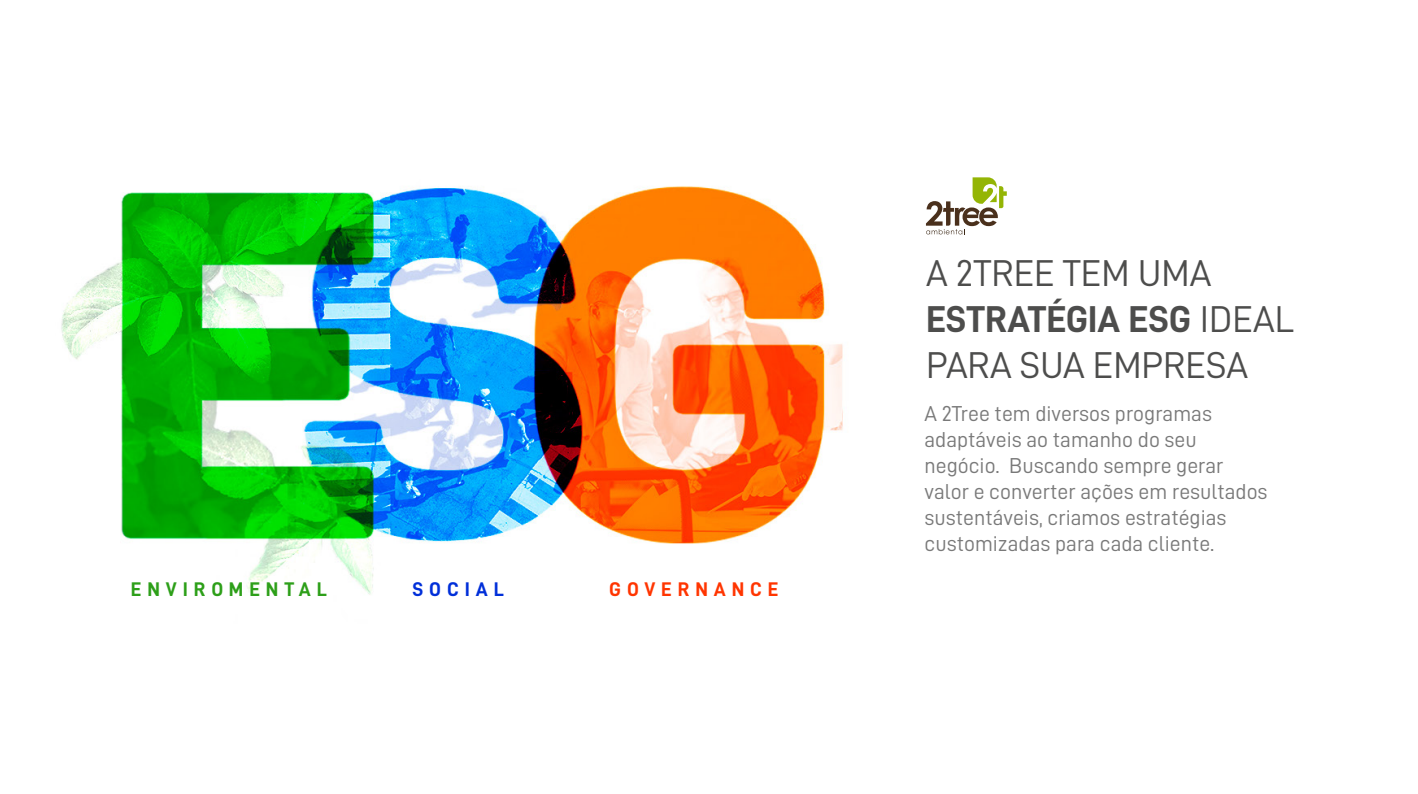
<style>
.page{position:relative;width:1418px;height:794px;background:#fff}
.page>*{position:absolute;margin:0;border:0;box-sizing:border-box;transform-origin:0 0}
.t1{font:37.4px "D DIN";color:#4d4d4c}
.t2{font:37.4px "D DIN Bold";color:#4d4d4c}
.t3{font:21.6px/26px "D DIN";color:#797979}
.t4{font:19.8px "D DIN Bold";letter-spacing:.3em;color:#2d9f19}
.t5{font:19.8px "D DIN Bold";letter-spacing:.3em;color:#ff3500}
.t6{font:19.8px "D DIN Bold";letter-spacing:.3em;color:#002fd9}
.s1{font-family:"D DIN"}
</style>
<div class="page">
<img style="left:61px;top:186px;width:946px;height:409px">
<svg style="left:926px;top:177px;width:80px;height:57px"></svg>
<p class="t4" style="left:131px;top:578px;width:198px">ENVIROMENTAL</p>
<p class="t6" style="left:412px;top:578px;width:93px">SOCIAL</p>
<p class="t5" style="left:609px;top:578px;width:171px">GOVERNANCE</p>
<h1 class="t1" style="left:926px;top:253px;width:287px">A 2TREE TEM UMA</h1>
<h1 class="t2" style="left:926px;top:298px;width:370px">ESTRATÉGIA ESG <span class="s1">IDEAL</span></h1>
<h1 class="t1" style="left:926px;top:345px;width:323px">PARA SUA EMPRESA</h1>
<p class="t3" style="left:924px;top:400px;width:344px">A 2Tree tem diversos programas adaptáveis ao tamanho do seu negócio. Buscando sempre gerar valor e converter ações em resultados sustentáveis, criamos estratégias customizadas para cada cliente.</p>
</div>
